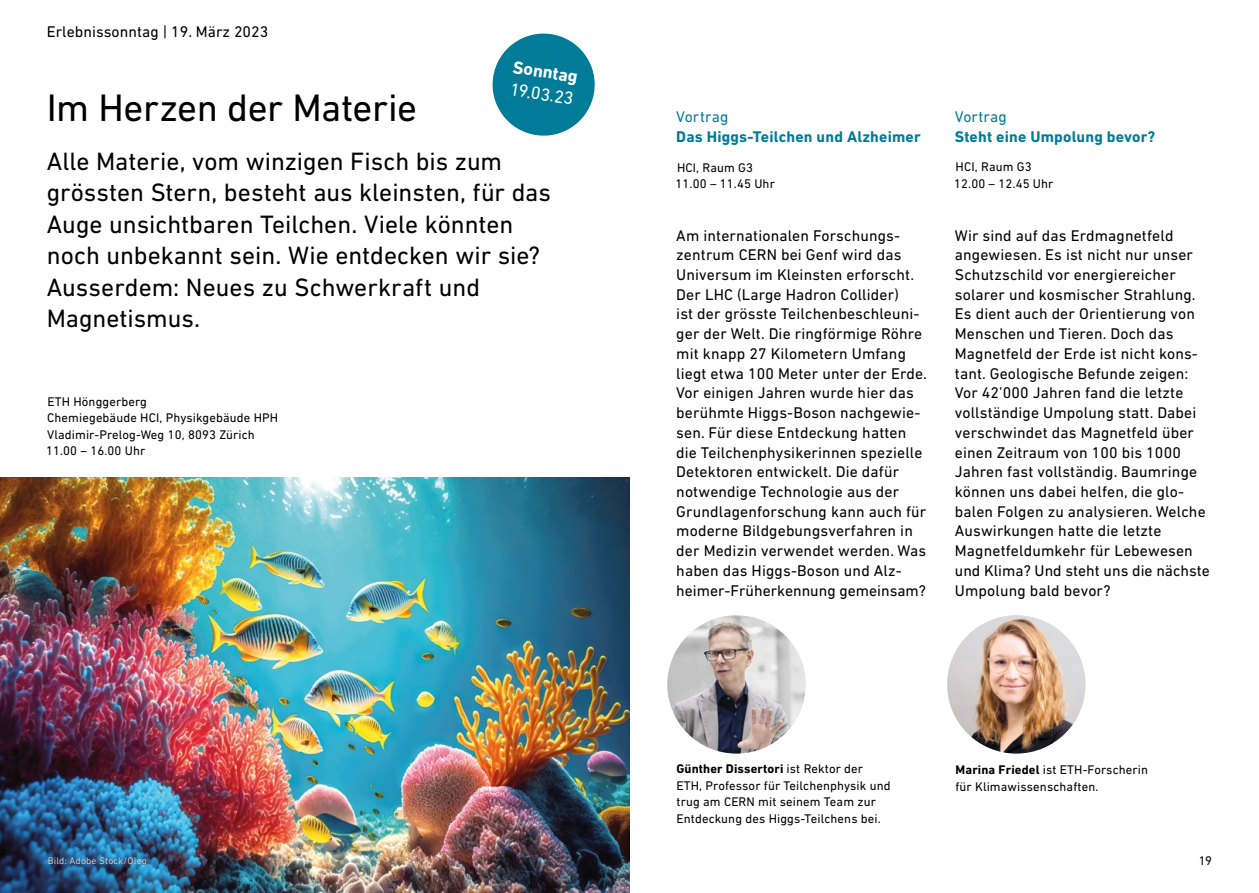
<style>
.page{position:relative;width:1259px;height:893px;background:#fff}
.page>*{position:absolute;margin:0;border:0;box-sizing:border-box;transform-origin:0 0}
.t1{font:39px "DIN Next W1 G";letter-spacing:-.015em;color:#000}
.t2{font:25.5px/31.5px "DIN Next W1 G";color:#000}
.t3{font:18px "DIN Next W1 G";color:#fff}
.t4{font:700 18px "DIN Next W1 G";color:#fff}
.t5{font:15.75px/19.6px "DIN Next W1 G";letter-spacing:.01em;color:#000}
.t6{font:700 15.75px "DIN Next W1 G";letter-spacing:.01em;color:#007b98}
.t7{font:15.75px "DIN Next W1 G";letter-spacing:.005em;color:#007b98}
.t8{font:12.75px/16.5px "DIN Next W1 G";letter-spacing:.01em;color:#000}
.t9{font:9.75px "DIN Next W1 G";letter-spacing:.015em;color:#c5c6c6}
.s1{font-weight:700}
</style>
<div class="page">
<img style="left:0;top:477px;width:629px;height:416px">
<svg style="left:492px;top:33px;width:103px;height:103px"></svg>
<img style="left:667px;top:615px;width:138px;height:139px;border-radius:69px">
<img style="left:947px;top:615px;width:138px;height:139px;border-radius:69px">
<p class="t5" style="left:47px;top:22px;width:223px">Erlebnissonntag | 19. März 2023</p>
<p class="t4" style="left:515px;top:56px;width:67px;rotate:9deg">Sonntag</p>
<p class="t3" style="left:512px;top:79px;width:65px;rotate:9deg">19.03.23</p>
<h1 class="t1" style="left:47px;top:85px;width:372px">Im Herzen der Materie</h1>
<h2 class="t2" style="left:47px;top:145px;width:506px">Alle Materie, vom winzigen Fisch bis zum grössten Stern, besteht aus kleinsten, für das Auge unsichtbaren Teilchen. Viele könnten noch unbekannt sein. Wie entdecken wir sie?<br>Ausserdem: Neues zu Schwerkraft und Magnetismus.</h2>
<p class="t8" style="left:46px;top:393px;width:234px">ETH Hönggerberg<br>Chemiegebäude HCI, Physikgebäude HPH<br>Vladimir-Prelog-Weg 10, 8093 Zürich<br>11.00 – 16.00 Uhr</p>
<p class="t9" style="left:48px;top:855px;width:101px">Bild: Adobe Stock/Oleg</p>
<p class="t7" style="left:676px;top:108px;width:54px">Vortrag</p>
<p class="t6" style="left:676px;top:127px;width:246px">Das Higgs-Teilchen und Alzheimer</p>
<p class="t8" style="left:675px;top:159px;width:101px">HCI, Raum G3<br>11.00 – 11.45 Uhr</p>
<p class="t5" style="left:676px;top:225px;width:252px">Am internationalen Forschungs&shy;zentrum CERN bei Genf wird das Universum im Kleinsten erforscht.<br>Der LHC (Large Hadron Collider)<br>ist der grösste Teilchenbeschleuni&shy;ger der Welt. Die ringförmige Röhre mit knapp 27 Kilometern Umfang liegt etwa 100 Meter unter der Erde.<br>Vor einigen Jahren wurde hier das berühmte Higgs-Boson nachgewie&shy;sen. Für diese Entdeckung hatten die Teilchenphysikerinnen spezielle Detektoren entwickelt. Die dafür notwendige Technologie aus der Grundlagenforschung kann auch für moderne Bildgebungsverfahren in der Medizin verwendet werden. Was haben das Higgs-Boson und Alz&shy;heimer-Früherkennung gemeinsam?</p>
<p class="t7" style="left:955px;top:108px;width:54px">Vortrag</p>
<p class="t6" style="left:955px;top:127px;width:202px">Steht eine Umpolung bevor?</p>
<p class="t8" style="left:954px;top:158px;width:101px">HCI, Raum G3<br>12.00 – 12.45 Uhr</p>
<p class="t5" style="left:955px;top:225px;width:256px">Wir sind auf das Erdmagnetfeld angewiesen. Es ist nicht nur unser Schutzschild vor energiereicher solarer und kosmischer Strahlung.<br>Es dient auch der Orientierung von Menschen und Tieren. Doch das Magnetfeld der Erde ist nicht kons&shy;tant. Geologische Befunde zeigen:<br>Vor 42’000 Jahren fand die letzte vollständige Umpolung statt. Dabei verschwindet das Magnetfeld über einen Zeitraum von 100 bis 1000<br>Jahren fast vollständig. Baumringe können uns dabei helfen, die glo&shy;balen Folgen zu analysieren. Welche Auswirkungen hatte die letzte Magnetfeldumkehr für Lebewesen und Klima? Und steht uns die nächste Umpolung bald bevor?</p>
<p class="t8" style="left:676px;top:760px;width:216px"><span class="s1">Günther Dissertori</span> ist Rektor der ETH, Professor für Teilchenphysik und trug am CERN mit seinem Team zur Entdeckung des Higgs-Teilchens bei.</p>
<p class="t8" style="left:955px;top:762px;width:194px"><span class="s1">Marina Friedel</span> ist ETH-Forscherin für Klimawissenschaften.</p>
<p class="t8" style="left:1199px;top:852px;width:15px">19</p>
</div>
